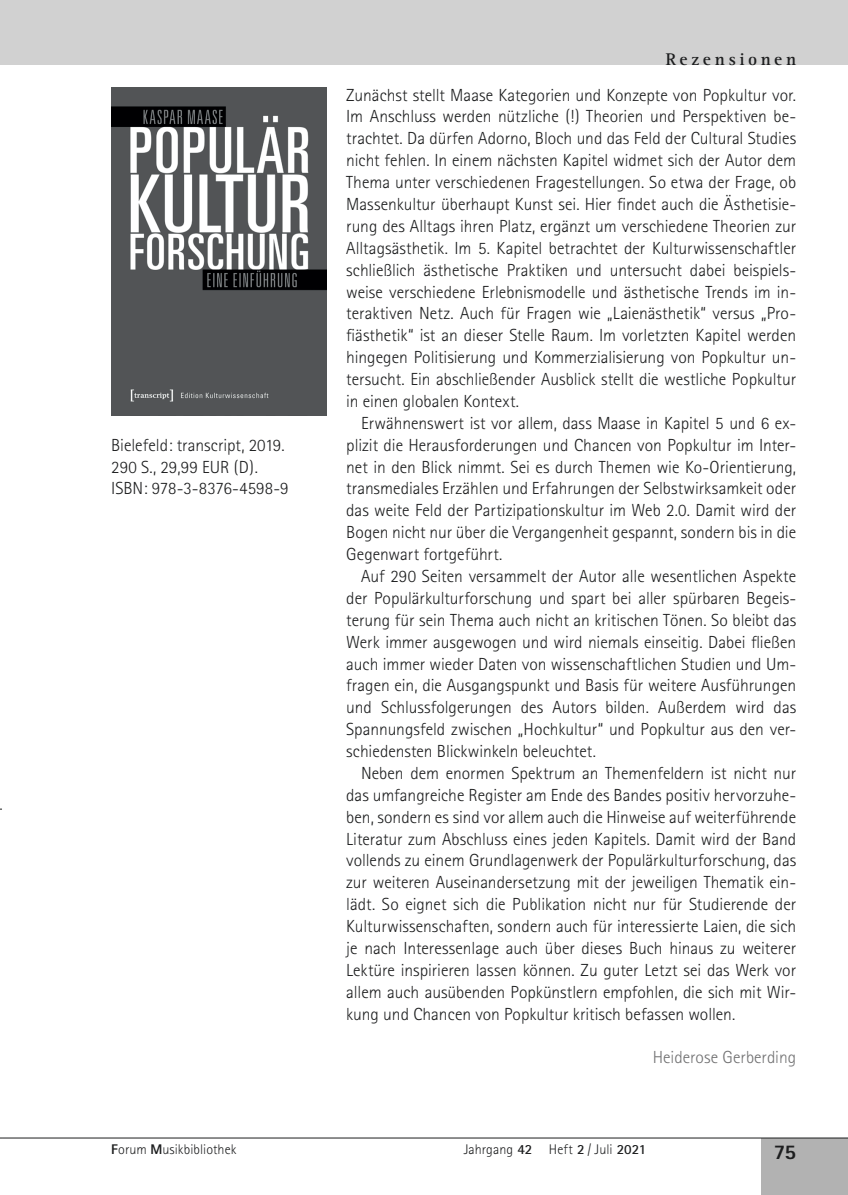
<style>
.page{position:relative;width:848px;height:1195px;background:#fff}
.page>*{position:absolute;margin:0;border:0;box-sizing:border-box;transform-origin:0 0}
.t1{font:800 21px "Rotis Sans Serif";color:#1d1e1f}
.t2{font:17.5px/21.9px "Rotis Sans Serif Light 31";color:#1d1e1f;text-align:justify}
.t3{font:17.5px "Rotis Sans Serif Light 31";letter-spacing:-.005em;color:#707071}
.t4{font:700 17.5px "Rotis Serif";letter-spacing:.205em;color:#1d1e1f}
.t5{font:14px "Rotis Sans Serif Light 33";letter-spacing:.005em;color:#1d1e1f}
.s1{font-family:"Rotis Sans Serif";font-weight:800}
.s2{font-family:"Rotis Sans Serif";font-weight:700}
</style>
<div class="page">
<div style="left:761px;top:1138px;width:86px;height:57px;background:#b2b2b2"></div>
<hr style="left:0;top:0;width:2px;height:65px;background:#d1d1d1">
<div style="left:2px;top:0;width:845px;height:65px;background:#d1d1d1"></div>
<hr style="left:2px;top:1137px;width:845px;height:1px;background:#1d1e1f">
<img style="left:111px;top:87px;width:215px;height:328px">
<p class="t2" style="left:111px;top:434px;width:179px;text-align:left">Bielefeld: transcript, 2019.<br>290 S., 29,99 EUR (D).<br>ISBN: 978-3-8376-4598-9</p>
<p class="t4" style="left:665px;top:49px;width:132px">Rezensionen</p>
<p class="t2" style="left:346px;top:84px;width:451px">Zunächst stellt Maase Kategorien und Konzepte von Popkultur vor.<br>Im Anschluss werden nützliche (!) Theorien und Perspektiven be&shy;trachtet. Da dürfen Adorno, Bloch und das Feld der Cultural Studies nicht fehlen. In einem nächsten Kapitel widmet sich der Autor dem Thema unter verschiedenen Fragestellungen. So etwa der Frage, ob Massenkultur überhaupt Kunst sei. Hier findet auch die Ästhetisie&shy;rung des Alltags ihren Platz, ergänzt um verschiedene Theorien zur Alltagsästhetik. Im 5. Kapitel betrachtet der Kulturwissenschaftler schließlich ästhetische Praktiken und untersucht dabei beispiels&shy;weise verschiedene Erlebnismodelle und ästhetische Trends im in&shy;teraktiven Netz. Auch für Fragen wie „Laienästhetik“ versus „Pro&shy;fiästhetik“ ist an dieser Stelle Raum. Im vorletzten Kapitel werden hingegen Politisierung und Kommerzialisierung von Popkultur un&shy;tersucht. Ein abschließender Ausblick stellt die westliche Popkultur in einen globalen Kontext.</p>
<p class="t2" style="left:346px;top:412px;width:451px;text-indent:15px">Erwähnenswert ist vor allem, dass Maase in Kapitel 5 und 6 ex&shy;plizit die Herausforderungen und Chancen von Popkultur im Inter&shy;net in den Blick nimmt. Sei es durch Themen wie Ko-Orientierung, transmediales Erzählen und Erfahrungen der Selbstwirksamkeit oder das weite Feld der Partizipationskultur im Web 2.0. Damit wird der Bogen nicht nur über die Vergangenheit gespannt, sondern bis in die Gegenwart fortgeführt.</p>
<p class="t2" style="left:346px;top:565px;width:451px;text-indent:15px">Auf 290 Seiten versammelt der Autor alle wesentlichen Aspekte der Populärkulturforschung und spart bei aller spürbaren Begeis&shy;terung für sein Thema auch nicht an kritischen Tönen. So bleibt das Werk immer ausgewogen und wird niemals einseitig. Dabei fließen auch immer wieder Daten von wissenschaftlichen Studien und Um&shy;fragen ein, die Ausgangspunkt und Basis für weitere Ausführungen und Schlussfolgerungen des Autors bilden. Außerdem wird das Spannungsfeld zwischen „Hochkultur“ und Popkultur aus den ver&shy;schiedensten Blickwinkeln beleuchtet.</p>
<p class="t2" style="left:346px;top:762px;width:451px;text-indent:15px">Neben dem enormen Spektrum an Themenfeldern ist nicht nur das umfangreiche Register am Ende des Bandes positiv hervorzuhe&shy;ben, sondern es sind vor allem auch die Hinweise auf weiterführende Literatur zum Abschluss eines jeden Kapitels. Damit wird der Band vollends zu einem Grundlagenwerk der Populärkulturforschung, das zur weiteren Auseinandersetzung mit der jeweiligen Thematik ein&shy;lädt. So eignet sich die Publikation nicht nur für Studierende der Kulturwissenschaften, sondern auch für interessierte Laien, die sich je nach Interessenlage auch über dieses Buch hinaus zu weiterer Lektüre inspirieren lassen können. Zu guter Letzt sei das Werk vor allem auch ausübenden Popkünstlern empfohlen, die sich mit Wir&shy;kung und Chancen von Popkultur kritisch befassen wollen.</p>
<p class="t3" style="left:652px;top:1047px;width:145px">Heiderose Gerberding</p>
<p class="t5" style="left:111px;top:1141px;width:127px"><span class="s1">F</span>orum <span class="s1">M</span>usikbibliothek</p>
<p class="t5" style="left:463px;top:1141px;width:184px">Jahrgang <span class="s2">42</span> Heft <span class="s2">2</span> / Juli <span class="s2">2021</span></p>
<p class="t1" style="left:773px;top:1138px;width:24px">75</p>
</div>
